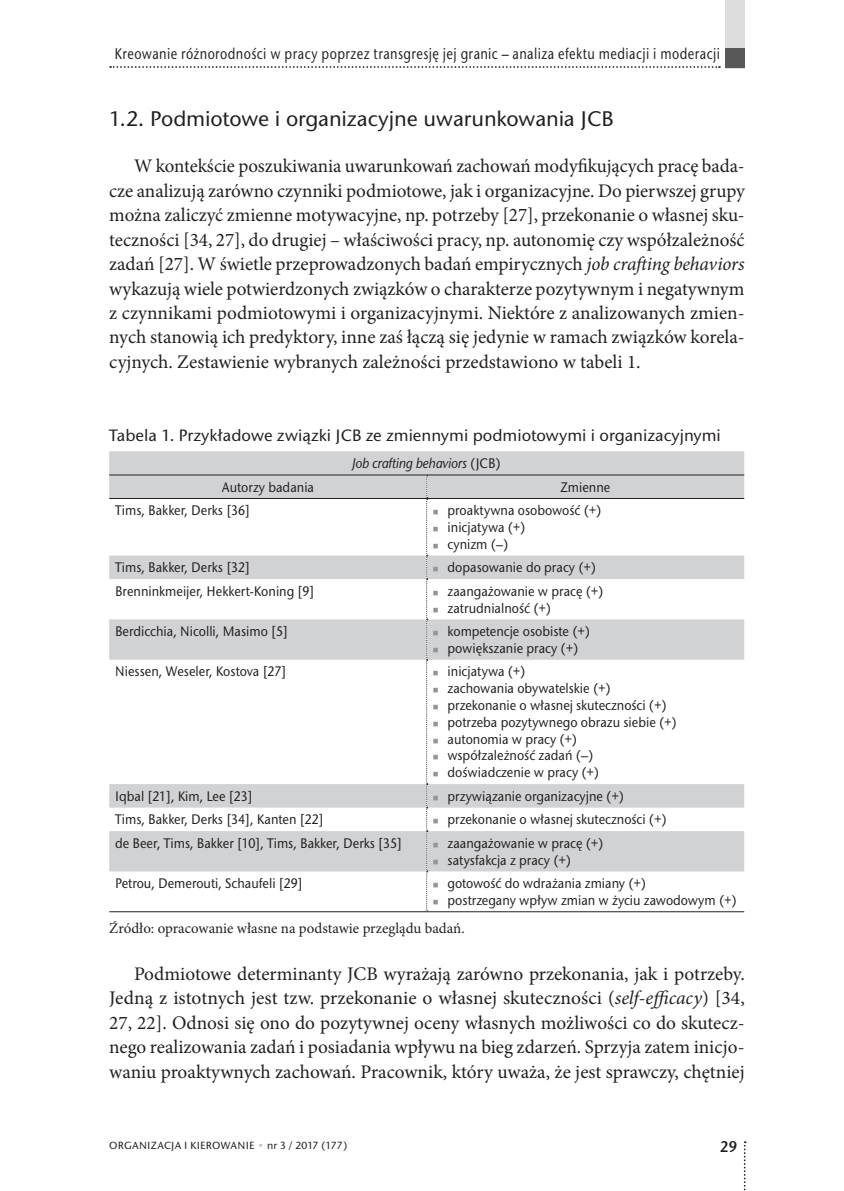
<style>
.page{position:relative;width:844px;height:1191px;background:#fff}
.page>*{position:absolute;margin:0;border:0;box-sizing:border-box;transform-origin:0 0}
.t1{font:500 21.35px "Stone Sans Itc TOT";letter-spacing:-.01em;color:#231f20}
.t2{font:19.25px/24.5px "Minion Pro";color:#231f20;text-align:justify}
.t3{font:500 16.62px "Stone Sans Itc TOT";color:#231f20}
.t4{font:500 15.75px "Stone Sans Itc TOT";letter-spacing:.03em;color:#231f20;scale:.8 1}
.t5{font:15.75px "Stone Sans Itc TOT Semi";color:#231f20;scale:.9 1}
.t6{font:14.88px "Minion Pro";color:#231f20}
.t7{font:500 14px/16.8px "Stone Sans Itc TOT";color:#231f20;scale:.9 1}
.t8{font:italic 500 14px "Stone Sans IIITC Pro";color:#231f20;scale:.9 1}
.t9{font:500 10.5px "Stone Sans Itc TOT";letter-spacing:.02em;color:#231f20}
.s1{font-style:italic}
.s2{font-family:"Stone Sans Itc TOT";font-style:normal}
.s3{color:#bcbdc0}
</style>
<div class="page">
<svg style="left:743px;top:1141px;width:2px;height:50px"></svg>
<svg style="left:110px;top:66px;width:609px;height:2px"></svg>
<div style="left:724px;top:0;width:20px;height:68px;background:#dcdddf"></div>
<div style="left:724px;top:48px;width:20px;height:20px;background:#57585a"></div>
<svg style="left:109px;top:451px;width:635px;height:420px"></svg>
<hr style="left:109px;top:474px;width:317px;height:1px;background:#231f20">
<hr style="left:426px;top:474px;width:318px;height:1px;background:#231f20">
<svg style="left:426px;top:475px;width:1px;height:436px"></svg>
<hr style="left:109px;top:498px;width:317px;height:1px;background:#231f20">
<hr style="left:426px;top:498px;width:318px;height:1px;background:#231f20">
<hr style="left:109px;top:911px;width:317px;height:1px;background:#231f20">
<hr style="left:426px;top:911px;width:318px;height:1px;background:#231f20">
<svg style="left:433px;top:510px;width:5px;height:4px"></svg>
<svg style="left:433px;top:526px;width:5px;height:5px"></svg>
<svg style="left:433px;top:543px;width:5px;height:5px"></svg>
<svg style="left:433px;top:567px;width:5px;height:4px"></svg>
<svg style="left:433px;top:590px;width:5px;height:5px"></svg>
<svg style="left:433px;top:607px;width:5px;height:5px"></svg>
<svg style="left:433px;top:631px;width:5px;height:4px"></svg>
<svg style="left:433px;top:647px;width:5px;height:5px"></svg>
<svg style="left:433px;top:671px;width:5px;height:5px"></svg>
<svg style="left:433px;top:688px;width:5px;height:4px"></svg>
<svg style="left:433px;top:704px;width:5px;height:5px"></svg>
<svg style="left:433px;top:721px;width:5px;height:5px"></svg>
<svg style="left:433px;top:738px;width:5px;height:5px"></svg>
<svg style="left:433px;top:755px;width:5px;height:5px"></svg>
<svg style="left:433px;top:772px;width:5px;height:4px"></svg>
<svg style="left:433px;top:795px;width:5px;height:5px"></svg>
<svg style="left:433px;top:819px;width:5px;height:4px"></svg>
<svg style="left:433px;top:842px;width:5px;height:5px"></svg>
<svg style="left:433px;top:859px;width:5px;height:5px"></svg>
<p class="t4" style="left:114px;top:45px;width:758px">Kreowanie różnorodności w pracy poprzez transgresję jej granic – analiza efektu mediacji i moderacji</p>
<p class="t1" style="left:109px;top:106px;width:506px">1.2. Podmiotowe i organizacyjne uwarunkowania JCB</p>
<p class="t2" style="left:109px;top:154px;width:637px;text-indent:25px">W kontekście poszukiwania uwarunkowań zachowań modyfikujących pracę bada&shy;cze analizują zarówno czynniki podmiotowe, jak i organizacyjne. Do pierwszej grupy można zaliczyć zmienne motywacyjne, np. potrzeby [27], przekonanie o własnej sku&shy;teczności [34, 27], do drugiej – właściwości pracy, np. autonomię czy współzależność zadań [27]. W świetle przeprowadzonych badań empirycznych <span class="s1">job crafting behaviors </span>wykazują wiele potwierdzonych związków o charakterze pozytywnym i negatywnym z czynnikami podmiotowymi i organizacyjnymi. Niektóre z analizowanych zmien&shy;nych stanowią ich predyktory, inne zaś łączą się jedynie w ramach związków korela&shy;cyjnych. Zestawienie wybranych zależności przedstawiono w tabeli 1.</p>
<p class="t3" style="left:109px;top:426px;width:613px">Tabela 1. Przykładowe związki JCB ze zmiennymi podmiotowymi i organizacyjnymi</p>
<p class="t8" style="left:352px;top:454px;width:166px">Job crafting behaviors <span class="s2">(JCB)</span></p>
<p class="t7" style="left:222px;top:478px;width:104px">Autorzy badania</p>
<p class="t7" style="left:560px;top:478px;width:57px">Zmienne</p>
<p class="t7" style="left:115px;top:502px;width:151px">Tims, Bakker, Derks [36]</p>
<p class="t7" style="left:447px;top:502px;width:172px">proaktywna osobowość (+) inicjatywa (+)<br>cynizm (–)</p>
<p class="t7" style="left:115px;top:559px;width:151px">Tims, Bakker, Derks [32]</p>
<p class="t7" style="left:447px;top:559px;width:166px">dopasowanie do pracy (+)</p>
<p class="t7" style="left:115px;top:582px;width:223px">Brenninkmeijer, Hekkert-Koning [9]</p>
<p class="t7" style="left:447px;top:582px;width:175px">zaangażowanie w pracę (+) zatrudnialność (+)</p>
<p class="t7" style="left:115px;top:623px;width:193px">Berdicchia, Nicolli, Masimo [5]</p>
<p class="t7" style="left:447px;top:623px;width:160px">kompetencje osobiste (+) powiększanie pracy (+)</p>
<p class="t7" style="left:115px;top:663px;width:192px">Niessen, Weseler, Kostova [27]</p>
<p class="t7" style="left:447px;top:663px;width:256px">inicjatywa (+)<br>zachowania obywatelskie (+) przekonanie o własnej skuteczności (+) potrzeba pozytywnego obrazu siebie (+) autonomia w pracy (+)<br>współzależność zadań (–) doświadczenie w pracy (+)</p>
<p class="t7" style="left:115px;top:787px;width:154px">Iqbal [21], Kim, Lee [23]</p>
<p class="t7" style="left:447px;top:787px;width:197px">przywiązanie organizacyjne (+)</p>
<p class="t7" style="left:115px;top:811px;width:233px">Tims, Bakker, Derks [34], Kanten [22]</p>
<p class="t7" style="left:447px;top:811px;width:245px">przekonanie o własnej skuteczności (+)</p>
<p class="t7" style="left:115px;top:834px;width:320px">de Beer, Tims, Bakker [10], Tims, Bakker, Derks [35]</p>
<p class="t7" style="left:447px;top:834px;width:175px">zaangażowanie w pracę (+) satysfakcja z pracy (+)</p>
<p class="t7" style="left:115px;top:875px;width:210px">Petrou, Demerouti, Schaufeli [29]</p>
<p class="t7" style="left:447px;top:875px;width:323px">gotowość do wdrażania zmiany (+)<br>postrzegany wpływ zmian w życiu zawodowym (+)</p>
<p class="t6" style="left:109px;top:917px;width:357px">Źródło: opracowanie własne na podstawie przeglądu badań.</p>
<p class="t2" style="left:109px;top:961px;width:637px;text-indent:25px">Podmiotowe determinanty JCB wyrażają zarówno przekonania, jak i potrzeby.<br>Jedną z istotnych jest tzw. przekonanie o własnej skuteczności (<span class="s1">self-efficacy</span>) [34, 27, 22]. Odnosi się ono do pozytywnej oceny własnych możliwości co do skutecz&shy;nego realizowania zadań i posiadania wpływu na bieg zdarzeń. Sprzyja zatem inicjo&shy;waniu proaktywnych zachowań. Pracownik, który uważa, że jest sprawczy, chętniej</p>
<p class="t9" style="left:109px;top:1138px;width:240px">ORGANIZACJA I KIEROWANIE <span class="s3">•</span> nr 3 / 2017 (177)</p>
<p class="t5" style="left:720px;top:1137px;width:20px">29</p>
</div>
